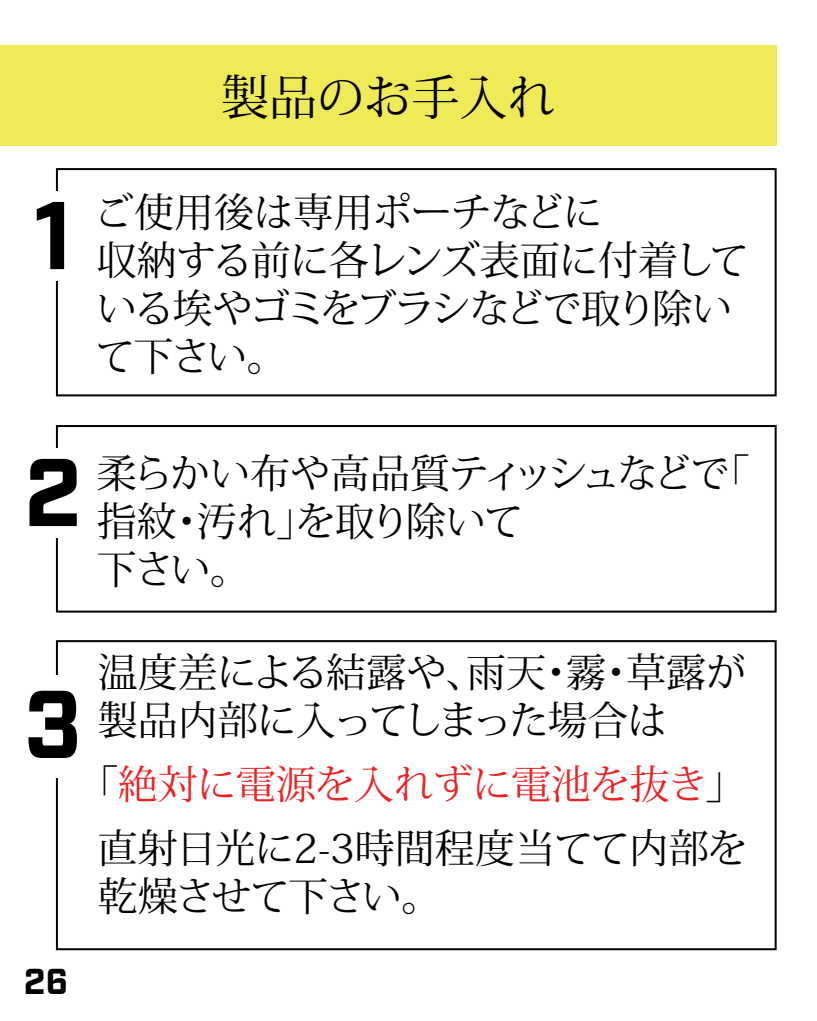
<style>
.page{position:relative;width:817px;height:1021px;background:#fff}
.page>*{position:absolute;margin:0;border:0;box-sizing:border-box;transform-origin:0 0}
.t1{font:700 96px "Industry";color:#000001}
.t2{font:48px "Koz Min Pr 6 N";color:#000001}
.t3{font:40px/48px "Koz Min Pr 6 N";letter-spacing:-.06em;color:#000001}
.t4{font:40px/48px "Koz Min Pr 6 N";letter-spacing:-.01em;color:#000001}
.t5{font:40px "Koz Min Pr 6 N";letter-spacing:-.02em;color:#ee2123}
.t6{font:40px "Koz Min Pr 6 N";letter-spacing:-.015em;color:#000001}
.t7{font:40px "Koz Min Pr 6 N";letter-spacing:-.04em;color:#000001}
.t8{font:700 36px "Industry";color:#000001}
.s1{color:#000001}
</style>
<div class="page">
<div style="left:56px;top:168px;width:720px;height:228px;border:2px solid #000001"></div>
<div style="left:21px;top:191px;width:73px;height:90px;background:#fff"></div>
<div style="left:56px;top:425px;width:720px;height:187px;border:2px solid #000001"></div>
<div style="left:21px;top:448px;width:73px;height:90px;background:#fff"></div>
<div style="left:56px;top:640px;width:720px;height:310px;border:2px solid #000001"></div>
<div style="left:21px;top:675px;width:73px;height:102px;background:#fff"></div>
<div style="left:0;top:45px;width:776px;height:100px;background:#efeb58"></div>
<p class="t2" style="left:221px;top:70px;width:336px">製品のお手入れ</p>
<p class="t1" style="left:33px;top:178px;width:42px">1</p>
<p class="t6" style="left:94px;top:190px;width:511px">ご使用後は専用ポーチなどに</p>
<p class="t3" style="left:95px;top:237px;width:655px">収納する前に各レンズ表面に付着している埃やゴミをブラシなどで取り除いて下さい。</p>
<p class="t1" style="left:24px;top:435px;width:59px">2</p>
<p class="t3" style="left:97px;top:450px;width:654px">柔らかい布や高品質ティッシュなどで「指紋・汚れ」を取り除いて</p>
<p class="t7" style="left:97px;top:547px;width:154px">下さい。</p>
<p class="t1" style="left:24px;top:667px;width:59px">3</p>
<p class="t8" style="left:24px;top:960px;width:46px">26</p>
<p class="t4" style="left:98px;top:649px;width:649px">温度差による結露や、雨天・霧・草露が製品内部に入ってしまった場合は</p>
<p class="t5" style="left:78px;top:761px;width:668px"><span class="s1">「</span>絶対に電源を入れずに電池を抜き<span class="s1">」</span></p>
<p class="t4" style="left:98px;top:825px;width:651px">直射日光に2-3時間程度当てて内部を</p>
<p class="t3" style="left:98px;top:873px;width:345px">乾燥させて下さい。</p>
</div>
